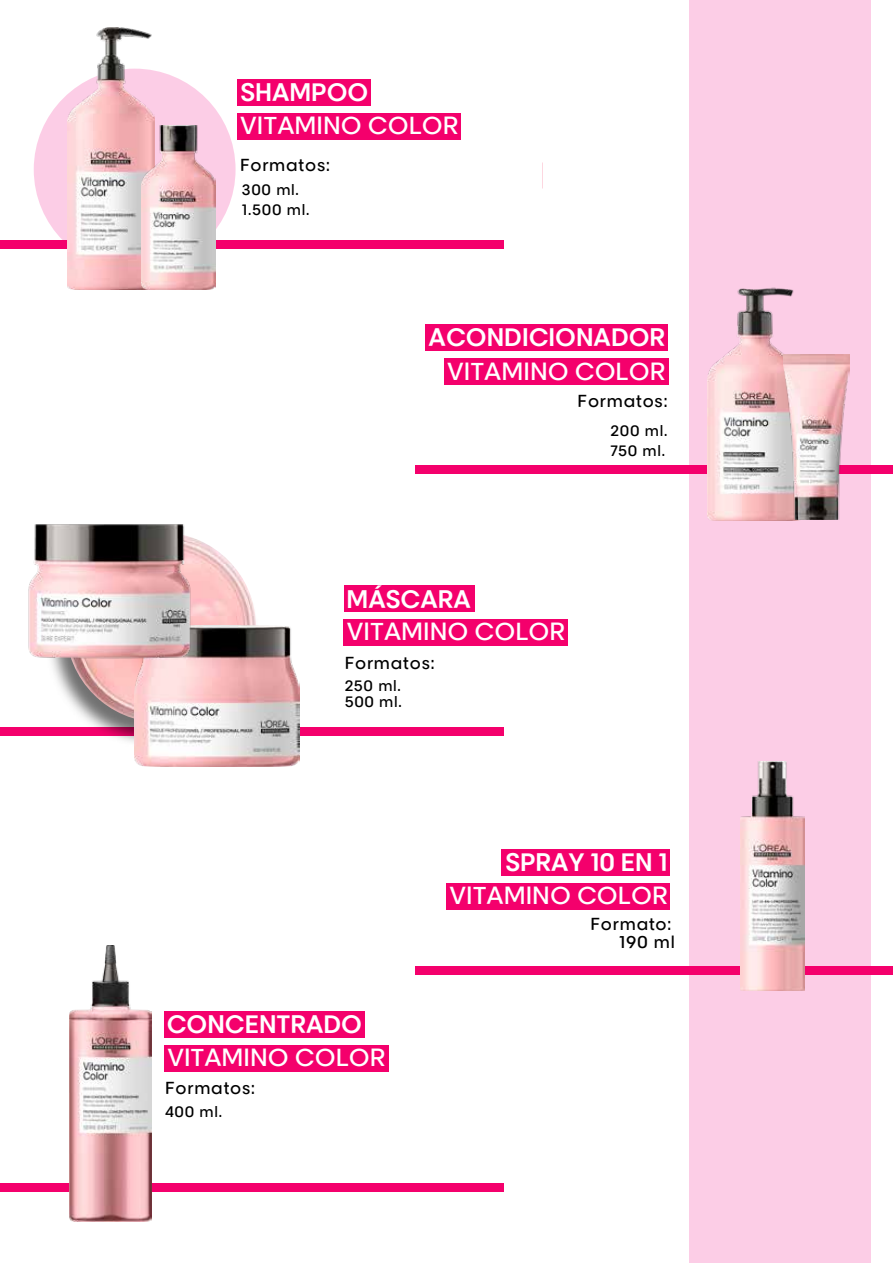
<style>
.page{position:relative;width:893px;height:1263px;background:#fff}
.page>*{position:absolute;margin:0;border:0;box-sizing:border-box;transform-origin:0 0}
.t1{font:23.7px "LOREAL PRO OFFICE";color:#fff}
.t2{font:600 23.7px "LOREAL PRO OFFICE";color:#fff}
.t3{font:16.65px/17.5px "LOREAL PRO OFFICE";letter-spacing:.05em;color:#000;text-align:right}
.t4{font:14.55px/19.5px "LOREAL PRO OFFICE";letter-spacing:.05em;color:#000}
</style>
<div class="page">
<div style="left:689px;top:0;width:181px;height:1263px;background:#fccde6"></div>
<div style="left:34px;top:69px;width:202px;height:201px;background:#fccde6;border-radius:50%"></div>
<div style="left:0;top:727px;width:504px;height:9px;background:#f4006c"></div>
<div style="left:415px;top:966px;width:478px;height:9px;background:#f4006c"></div>
<div style="left:415px;top:465px;width:478px;height:8px;background:#f4006c"></div>
<div style="left:0;top:240px;width:504px;height:9px;background:#f4006c"></div>
<div style="left:237px;top:79px;width:134px;height:26px;background:#f4006c"></div>
<div style="left:237px;top:113px;width:224px;height:27px;background:#f4006c"></div>
<div style="left:425px;top:324px;width:243px;height:27px;background:#f4006c"></div>
<div style="left:444px;top:358px;width:224px;height:27px;background:#f4006c"></div>
<div style="left:344px;top:585px;width:131px;height:27px;background:#f4006c"></div>
<div style="left:344px;top:619px;width:224px;height:27px;background:#f4006c"></div>
<div style="left:502px;top:849px;width:168px;height:27px;background:#f4006c"></div>
<div style="left:447px;top:883px;width:223px;height:27px;background:#f4006c"></div>
<img style="left:67px;top:28px;width:87px;height:262px">
<img style="left:142px;top:125px;width:73px;height:164px">
<svg style="left:51px;top:585px;width:205px;height:162px"></svg>
<img style="left:66px;top:532px;width:190px;height:190px;border-radius:95px">
<img style="left:135px;top:625px;width:164px;height:141px">
<img style="left:28px;top:524px;width:167px;height:137px">
<img style="left:741px;top:761px;width:64px;height:229px">
<div style="left:0;top:1183px;width:504px;height:9px;background:#f4006c"></div>
<div style="left:164px;top:1011px;width:201px;height:26px;background:#f4006c"></div>
<div style="left:164px;top:1045px;width:224px;height:27px;background:#f4006c"></div>
<img style="left:708px;top:287px;width:94px;height:234px">
<img style="left:784px;top:355px;width:66px;height:164px">
<img style="left:70px;top:946px;width:82px;height:275px">
<p class="t2" style="left:240px;top:74px;width:129px">SHAMPOO</p>
<p class="t1" style="left:240px;top:108px;width:220px">VITAMINO COLOR</p>
<p class="t3" style="left:240px;top:155px;width:91px">Formatos:</p>
<p class="t4" style="left:242px;top:179px;width:69px">300 ml.<br>1.500 ml.</p>
<p class="t2" style="left:429px;top:320px;width:238px">ACONDICIONADOR</p>
<p class="t1" style="left:447px;top:353px;width:220px">VITAMINO COLOR</p>
<p class="t3" style="left:578px;top:391px;width:91px">Formatos:</p>
<p class="t4" style="left:610px;top:420px;width:58px">200 ml.<br>750 ml.</p>
<p class="t2" style="left:347px;top:582px;width:126px">MÁSCARA</p>
<p class="t1" style="left:347px;top:614px;width:220px">VITAMINO COLOR</p>
<p class="t3" style="left:345px;top:653px;width:91px">Formatos:</p>
<p class="t4" style="left:345px;top:691px;width:59px">500 ml.</p>
<p class="t4" style="left:345px;top:675px;width:58px">250 ml.</p>
<p class="t2" style="left:505px;top:844px;width:163px">SPRAY 10 EN 1</p>
<p class="t1" style="left:449px;top:878px;width:220px">VITAMINO COLOR</p>
<p class="t2" style="left:167px;top:1006px;width:197px">CONCENTRADO</p>
<p class="t1" style="left:167px;top:1040px;width:220px">VITAMINO COLOR</p>
<p class="t3" style="left:165px;top:1078px;width:91px">Formatos:</p>
<p class="t4" style="left:165px;top:1100px;width:59px">400 ml.</p>
<p class="t3" style="left:590px;top:914px;width:86px">Formato:<br>190 ml</p>
</div>
